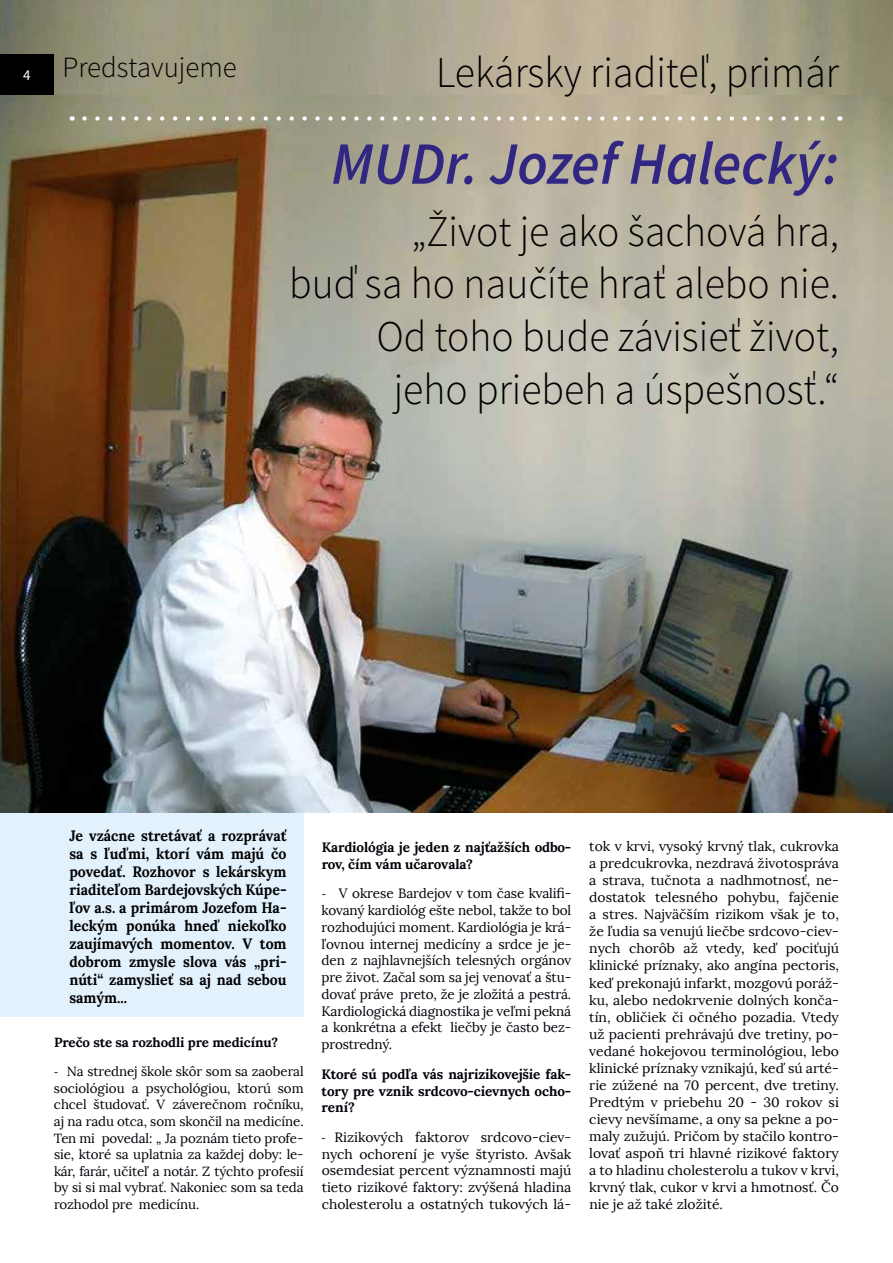
<style>
.page{position:relative;width:893px;height:1263px;background:#fff}
.page>*{position:absolute;margin:0;border:0;box-sizing:border-box;transform-origin:0 0}
.t1{font:italic 600 60px "Source Sans Pro";color:#312783}
.t2{font:300 43.8px/52.7px "Source Sans Pro";color:#000;text-align:right;scale:.95 1}
.t3{font:300 29.4px "Source Sans Pro";color:#000}
.t4{font:700 15px/18px "Lora";color:#000;text-align:justify;scale:.94 1}
.t5{font:13.5px/17.1px "Lora";color:#000009;text-align:justify}
.t6{font:700 13.5px/16.8px "Lora";letter-spacing:-.01em;color:#000009}
.t7{font:13.2px/16.6px "Lora";letter-spacing:-.01em;color:#000009;text-align:justify}
.t8{font:700 13.2px "Lora";letter-spacing:-.01em;color:#000009}
.s1{font-family:"Calibri"}
</style>
<div class="page">
<img style="left:0;top:94px;width:893px;height:719px">
<img style="left:0;top:0;width:893px;height:94px">
<svg style="left:84px;top:116px;width:749px;height:5px;background:#bdb8a4"></svg>
<div style="left:0;top:54px;width:54px;height:40px;background:#000"></div>
<div style="left:0;top:813px;width:230px;height:203px;background:#e3f1fc"></div>
<div style="left:52px;top:813px;width:252px;height:203px;background:#e3f1fc"></div>
<h3 class="t3" style="left:23px;top:49px;width:215px"><sub>4</sub> Predstavujeme</h3>
<h2 class="t2" style="left:436px;top:46px;width:425px">Lekársky riaditeľ, primár</h2>
<h1 class="t1" style="left:331px;top:126px;width:509px">MUDr. Jozef Halecký:</h1>
<h2 class="t2" style="left:289px;top:205px;width:580px">„Život je ako šachová hra,<br>buď sa ho naučíte hrať alebo nie.<br>Od toho bude závisieť život,<br>jeho priebeh a úspešnosť.“</h2>
<p class="t4" style="left:69px;top:827px;width:233px">Je vzácne stretávať a rozprávať sa s ľuďmi, ktorí vám majú čo povedať. Rozhovor s lekárskym riaditeľom Bardejovských Kúpe&shy;ľov a.s. a primárom Jozefom Ha&shy;leckým ponúka hneď niekoľko zaujímavých momentov. V tom dobrom zmysle slova vás „pri&shy;núti“ zamyslieť sa aj nad sebou samým...</p>
<p class="t8" style="left:54px;top:1033px;width:226px">Prečo ste sa rozhodli pre medicínu?</p>
<p class="t7" style="left:54px;top:1063px;width:251px"><span class="s1">-</span> Na strednej škole skôr som sa zaoberal sociológiou a psychológiou, ktorú som chcel študovať. V záverečnom ročníku, aj na radu otca, som skončil na medicíne.<br>Ten mi povedal: „ Ja poznám tieto profe&shy;sie, ktoré sa uplatnia za každej doby: le&shy;kár, farár, učiteľ a notár. Z týchto profesií by si si mal vybrať. Nakoniec som sa teda rozhodol pre medicínu.</p>
<p class="t6" style="left:322px;top:839px;width:251px">Kardiológia je jeden z najťažších odbo&shy;rov, čím vám učarovala?</p>
<p class="t5" style="left:322px;top:885px;width:251px"><span class="s1">-</span> V okrese Bardejov v tom čase kvalifi&shy;kovaný kardiológ ešte nebol, takže to bol rozhodujúci moment. Kardiológia je krá&shy;ľovnou internej medicíny a srdce je je&shy;den z najhlavnejších telesných orgánov pre život. Začal som sa jej venovať a štu&shy;dovať práve preto, že je zložitá a pestrá.<br>Kardiologická diagnostika je veľmi pekná a konkrétna a efekt liečby je často bez&shy;prostredný.</p>
<p class="t6" style="left:322px;top:1065px;width:251px;text-align:justify">Ktoré sú podľa vás najrizikovejšie fak&shy;tory pre vznik srdcovo-cievnych ocho&shy;rení?</p>
<p class="t5" style="left:322px;top:1129px;width:251px"><span class="s1">-</span> Rizikových faktorov srdcovo-ciev&shy;nych ochorení je vyše štyristo. Avšak osemdesiat percent významnosti majú tieto rizikové faktory: zvýšená hladina cholesterolu a ostatných tukových lá-</p>
<p class="t5" style="left:589px;top:838px;width:251px">tok v krvi, vysoký krvný tlak, cukrovka a predcukrovka, nezdravá životospráva a strava, tučnota a nadhmotnosť, ne&shy;dostatok telesného pohybu, fajčenie a stres. Najväčším rizikom však je to, že ľudia sa venujú liečbe srdcovo-ciev&shy;nych chorôb až vtedy, keď pociťujú klinické príznaky, ako angína pectoris, keď prekonajú infarkt, mozgovú poráž&shy;ku, alebo nedokrvenie dolných konča&shy;tín, obličiek či očného pozadia. Vtedy už pacienti prehrávajú dve tretiny, po&shy;vedané hokejovou terminológiou, lebo klinické príznaky vznikajú, keď sú arté&shy;rie zúžené na 70 percent, dve tretiny.<br>Predtým v priebehu 20 - 30 rokov si cievy nevšímame, a ony sa pekne a po&shy;maly zužujú. Pričom by stačilo kontro&shy;lovať aspoň tri hlavné rizikové faktory a to hladinu cholesterolu a tukov v krvi, krvný tlak, cukor v krvi a hmotnosť. Čo nie je až také zložité.</p>
</div>
